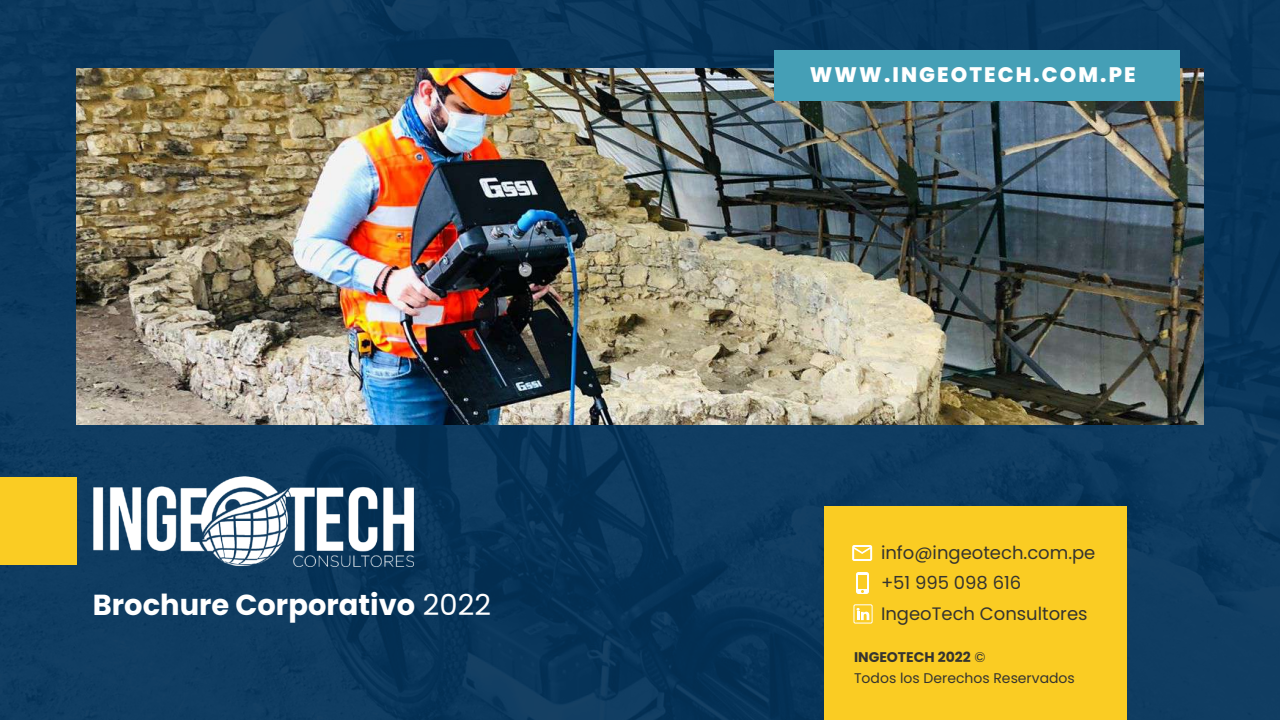
<style>
.page{position:relative;width:1280px;height:720px;background:#fff}
.page>*{position:absolute;margin:0;border:0;box-sizing:border-box;transform-origin:0 0}
.t1{font:700 28.9px "Poppins";color:#fff}
.t2{font:800 21px "Poppins";letter-spacing:.1em;color:#fff}
.t3{font:18px/30.6px "Poppins";color:#353430}
.t4{font:14px/21px "Poppins";color:#353430}
.s1{font-weight:400}
.s2{font-weight:700}
</style>
<div class="page">
<img style="left:0;top:0;width:1280px;height:720px">
<img style="left:77px;top:68px;width:1126px;height:356px">
<div style="left:0;top:477px;width:77px;height:88px;background:#facc23"></div>
<div style="left:824px;top:507px;width:303px;height:213px;background:#facc23"></div>
<div style="left:774px;top:50px;width:406px;height:51px;background:#459fb6"></div>
<img style="left:93px;top:477px;width:320px;height:89px">
<svg style="left:853px;top:604px;width:20px;height:20px"></svg>
<svg style="left:856px;top:572px;width:13px;height:22px"></svg>
<svg style="left:852px;top:545px;width:20px;height:16px"></svg>
<h1 class="t1" style="left:93px;top:589px;width:400px">Brochure Corporativo <span class="s1">2022</span></h1>
<p class="t2" style="left:810px;top:63px;width:327px">WWW.INGEOTECH.COM.PE</p>
<p class="t3" style="left:881px;top:537px;width:216px">info@ingeotech.com.pe +51 995 098 616<br>IngeoTech Consultores</p>
<p class="t4" style="left:854px;top:647px;width:222px"><span class="s2">INGEOTECH 2022</span> ©<br>Todos los Derechos Reservados</p>
</div>
